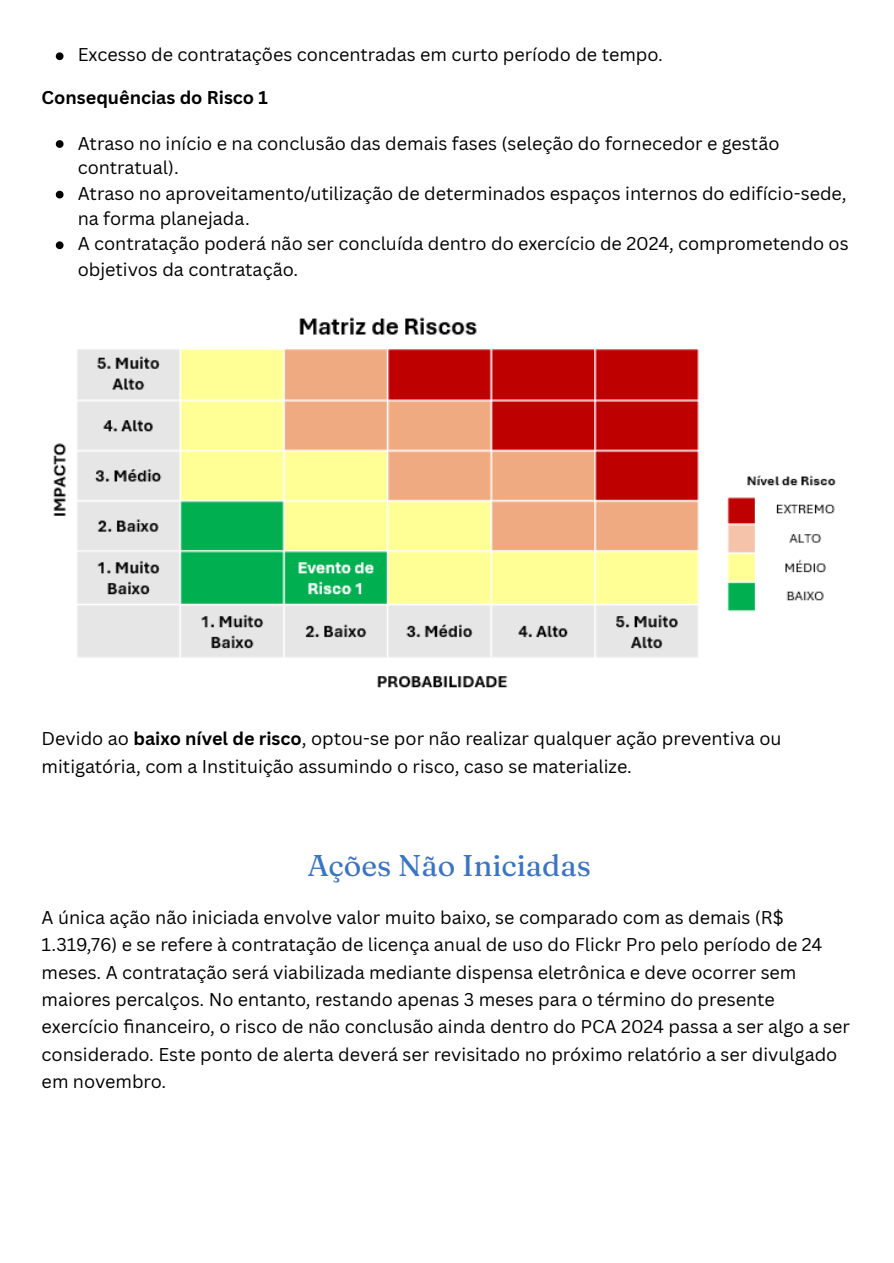
<style>
.page{position:relative;width:894px;height:1263px;background:#fff}
.page>*{position:absolute;margin:0;border:0;box-sizing:border-box;transform-origin:0 0}
.t1{font:30px "Fraunces 9 pt";color:#3b75c2}
.t2{font:18px/27.3px "Canva Sans";color:#000}
.t3{font:700 18px "Canva Sans";color:#000}
.s1{font-weight:700}
</style>
<div class="page">
<svg style="left:56px;top:52px;width:7px;height:8px"></svg>
<svg style="left:56px;top:140px;width:7px;height:8px"></svg>
<svg style="left:56px;top:191px;width:7px;height:7px"></svg>
<svg style="left:56px;top:241px;width:7px;height:8px"></svg>
<img style="left:53px;top:317px;width:783px;height:371px">
<p class="t2" style="left:78px;top:40px;width:586px">Excesso de contratações concentradas em curto período de tempo.</p>
<h3 class="t3" style="left:42px;top:84px;width:228px">Consequências do Risco 1</h3>
<p class="t2" style="left:78px;top:130px;width:703px;line-height:24.8px">Atraso no início e na conclusão das demais fases (seleção do fornecedor e gestão contratual).</p>
<p class="t2" style="left:78px;top:181px;width:770px;line-height:24.8px">Atraso no aproveitamento/utilização de determinados espaços internos do edifício-sede, na forma planejada.</p>
<p class="t2" style="left:78px;top:230px;width:772px;line-height:25.8px">A contratação poderá não ser concluída dentro do exercício de 2024, comprometendo os objetivos da contratação.</p>
<p class="t2" style="left:42px;top:724px;width:741px;line-height:28.2px">Devido ao <span class="s1">baixo nível de risco</span>, optou-se por não realizar qualquer ação preventiva ou mitigatória, com a Instituição assumindo o risco, caso se materialize.</p>
<p class="t1" style="left:307px;top:847px;width:285px">Ações Não Iniciadas</p>
<p class="t2" style="left:42px;top:903px;width:809px">A única ação não iniciada envolve valor muito baixo, se comparado com as demais (R$ 1.319,76) e se refere à contratação de licença anual de uso do Flickr Pro pelo período de 24 meses. A contratação será viabilizada mediante dispensa eletrônica e deve ocorrer sem maiores percalços. No entanto, restando apenas 3 meses para o término do presente exercício fi nanceiro, o risco de não conclusão ainda dentro do PCA 2024 passa a ser algo a ser considerado. Este ponto de alerta deverá ser revisitado no próximo relatório a ser divulgado em novembro.</p>
</div>
